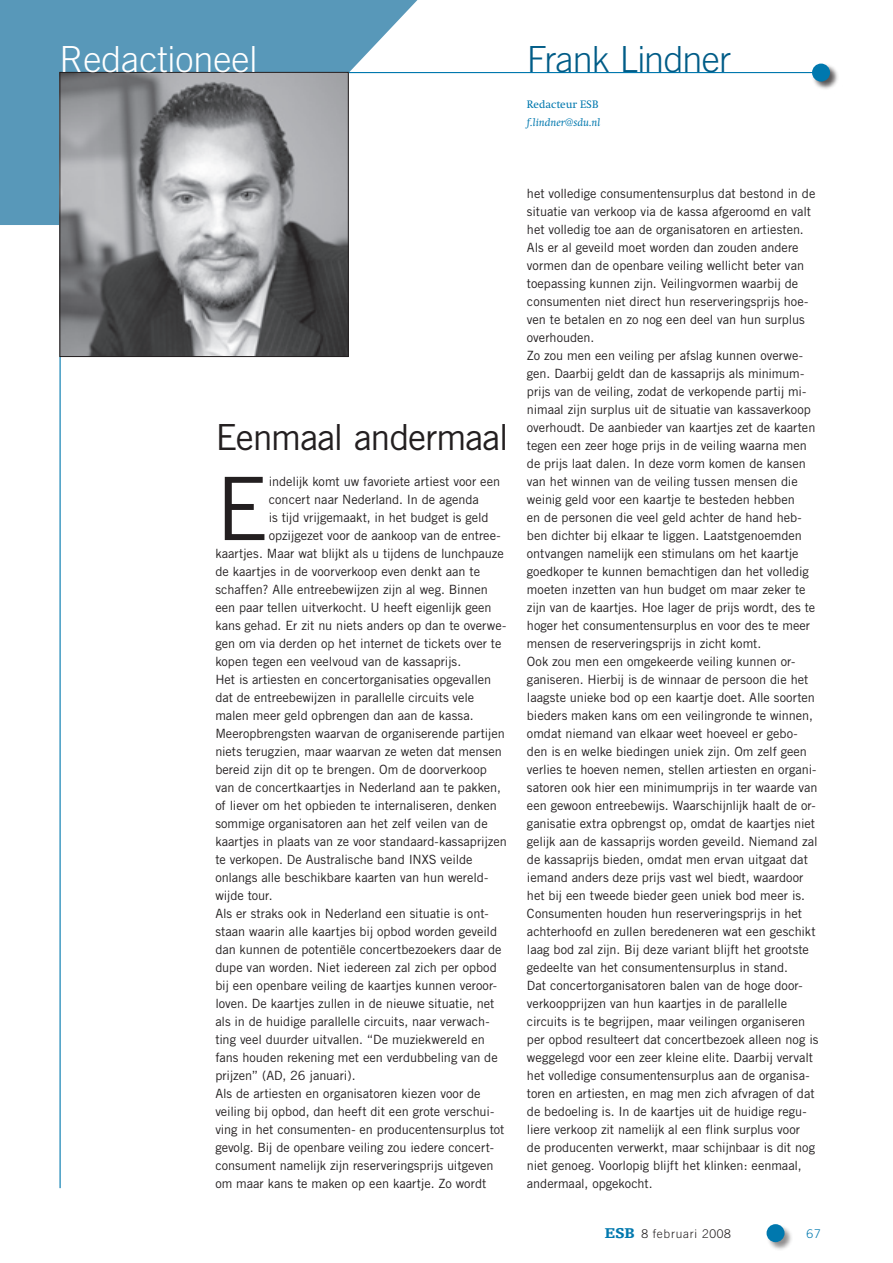
<style>
.page{position:relative;width:893px;height:1263px;background:#fff}
.page>*{position:absolute;margin:0;border:0;box-sizing:border-box;transform-origin:0 0}
.t1{font:87.6px "Trade Gothic";color:#231f20}
.t2{font:36px "Trade Gothic";letter-spacing:-.035em;color:#231f20}
.t3{font:300 36px "Trade Gothic";color:#fff}
.t4{font:300 36px "Trade Gothic";letter-spacing:-.025em;color:#005c87}
.t5{font:12.75px/18px "Trade Gothic";color:#231f20}
.t6{font:300 12px "Trade Gothic";letter-spacing:.06em;color:#231f20}
.t7{font:300 12px "Trade Gothic";color:#0078ae}
.t8{font:italic 11.25px "Swift";color:#0078ae}
.t9{font:11.25px "Swift";color:#0078ae}
.s1{font-family:"Egyptienne F";font-weight:900;font-size:15px;color:#0078ae}
</style>
<div class="page">
<div style="left:766px;top:1224px;width:34px;height:33px;background:#231f20;opacity:.5"></div>
<div style="left:766px;top:1224px;width:18px;height:18px;background:#0078ae;border-radius:50%"></div>
<div style="left:812px;top:63px;width:33px;height:34px;background:#231f20;opacity:.75"></div>
<div style="left:812px;top:64px;width:18px;height:18px;background:#0078ae;border-radius:50%"></div>
<hr style="left:60px;top:72px;width:761px;height:1px;background:#0078ae">
<svg style="left:0;top:0;width:417px;height:225px;fill:#5898b9"></svg>
<hr style="left:60px;top:72px;width:1px;height:1116px;background:#0078ae">
<img style="left:62px;top:74px;width:285px;height:281px">
<div style="left:60px;top:72px;width:289px;height:285px;border:1px solid #231f20"></div>
<h2 class="t3" style="left:60px;top:38px;width:200px">Redactioneel</h2>
<h2 class="t4" style="left:527px;top:38px;width:206px">Frank Lindner</h2>
<p class="t9" style="left:527px;top:98px;width:73px">Redacteur ESB</p>
<p class="t8" style="left:527px;top:116px;width:75px">f.lindner@sdu.nl</p>
<h2 class="t2" style="left:215px;top:415px;width:295px">Eenmaal andermaal</h2>
<h1 class="t1" style="left:215px;top:456px;width:55px">E</h1>
<p class="t5" style="left:269px;top:472px;width:233px">indelijk komt uw favoriete artiest voor een</p>
<p class="t5" style="left:269px;top:490px;width:211px">concert naar Nederland. In de agenda</p>
<p class="t5" style="left:269px;top:508px;width:221px">is tijd vrijgemaakt, in het budget is geld</p>
<p class="t5" style="left:269px;top:526px;width:233px">opzijgezet voor de aankoop van de entree-</p>
<p class="t5" style="left:215px;top:544px;width:290px">kaartjes. Maar wat blijkt als u tijdens de lunchpauze</p>
<p class="t5" style="left:215px;top:562px;width:266px">de kaartjes in de voorverkoop even denkt aan te</p>
<p class="t5" style="left:215px;top:580px;width:274px">schaffen? Alle entreebewijzen zijn al weg. Binnen</p>
<p class="t5" style="left:215px;top:598px;width:278px">een paar tellen uitverkocht. U heeft eigenlijk geen</p>
<p class="t5" style="left:215px;top:616px;width:292px">kans gehad. Er zit nu niets anders op dan te overwe-</p>
<p class="t5" style="left:215px;top:634px;width:288px">gen om via derden op het internet de tickets over te</p>
<p class="t5" style="left:215px;top:652px;width:247px">kopen tegen een veelvoud van de kassaprijs.</p>
<p class="t5" style="left:215px;top:670px;width:277px">Het is artiesten en concertorganisaties opgevallen</p>
<p class="t5" style="left:215px;top:688px;width:261px">dat de entreebewijzen in parallelle circuits vele</p>
<p class="t5" style="left:215px;top:706px;width:260px">malen meer geld opbrengen dan aan de kassa.</p>
<p class="t5" style="left:215px;top:724px;width:291px">Meeropbrengsten waarvan de organiserende partijen</p>
<p class="t5" style="left:215px;top:742px;width:288px">niets terugzien, maar waarvan ze weten dat mensen</p>
<p class="t5" style="left:215px;top:760px;width:273px">bereid zijn dit op te brengen. Om de doorverkoop</p>
<p class="t5" style="left:215px;top:778px;width:287px">van de concertkaartjes in Nederland aan te pakken,</p>
<p class="t5" style="left:215px;top:796px;width:283px">of liever om het opbieden te internaliseren, denken</p>
<p class="t5" style="left:215px;top:814px;width:274px">sommige organisatoren aan het zelf veilen van de</p>
<p class="t5" style="left:215px;top:832px;width:293px">kaartjes in plaats van ze voor standaard-kassaprijzen</p>
<p class="t5" style="left:215px;top:850px;width:259px">te verkopen. De Australische band INXS veilde</p>
<p class="t5" style="left:215px;top:868px;width:275px">onlangs alle beschikbare kaarten van hun wereld-</p>
<p class="t5" style="left:215px;top:886px;width:59px">wijde tour.</p>
<p class="t5" style="left:215px;top:904px;width:275px">Als er straks ook in Nederland een situatie is ont-</p>
<p class="t5" style="left:215px;top:922px;width:283px">staan waarin alle kaartjes bij opbod worden geveild</p>
<p class="t5" style="left:215px;top:940px;width:288px">dan kunnen de potentiële concertbezoekers daar de</p>
<p class="t5" style="left:215px;top:958px;width:283px">dupe van worden. Niet iedereen zal zich per opbod</p>
<p class="t5" style="left:215px;top:976px;width:283px">bij een openbare veiling de kaartjes kunnen veroor-</p>
<p class="t5" style="left:215px;top:994px;width:281px">loven. De kaartjes zullen in de nieuwe situatie, net</p>
<p class="t5" style="left:215px;top:1012px;width:276px">als in de huidige parallelle circuits, naar verwach-</p>
<p class="t5" style="left:215px;top:1030px;width:271px">ting veel duurder uitvallen. “De muziekwereld en</p>
<p class="t5" style="left:215px;top:1048px;width:284px">fans houden rekening met een verdubbeling van de</p>
<p class="t5" style="left:215px;top:1066px;width:142px">prijzen” (AD, 26 januari).</p>
<p class="t5" style="left:215px;top:1084px;width:267px">Als de artiesten en organisatoren kiezen voor de</p>
<p class="t5" style="left:215px;top:1102px;width:280px">veiling bij opbod, dan heeft dit een grote verschui-</p>
<p class="t5" style="left:215px;top:1120px;width:291px">ving in het consumenten- en producentensurplus tot</p>
<p class="t5" style="left:215px;top:1138px;width:280px">gevolg. Bij de openbare veiling zou iedere concert-</p>
<p class="t5" style="left:215px;top:1156px;width:280px">consument namelijk zijn reserveringsprijs uitgeven</p>
<p class="t5" style="left:215px;top:1174px;width:272px">om maar kans te maken op een kaartje. Zo wordt</p>
<p class="t5" style="left:527px;top:184px;width:293px">het volledige consumentensurplus dat bestond in de situatie van verkoop via de kassa afgeroomd en valt het volledig toe aan de organisatoren en artiesten.<br>Als er al geveild moet worden dan zouden andere vormen dan de openbare veiling wellicht beter van toepassing kunnen zijn. Veilingvormen waarbij de consumenten niet direct hun reserveringsprijs hoe&shy;ven te betalen en zo nog een deel van hun surplus overhouden.<br>Zo zou men een veiling per afslag kunnen overwe&shy;gen. Daarbij geldt dan de kassaprijs als minimum&shy;prijs van de veiling, zodat de verkopende partij mi&shy;nimaal zijn surplus uit de situatie van kassaverkoop overhoudt. De aanbieder van kaartjes zet de kaarten tegen een zeer hoge prijs in de veiling waarna men de prijs laat dalen. In deze vorm komen de kansen van het winnen van de veiling tussen mensen die weinig geld voor een kaartje te besteden hebben<br>en de personen die veel geld achter de hand heb&shy;ben dichter bij elkaar te liggen. Laatstgenoemden ontvangen namelijk een stimulans om het kaartje goedkoper te kunnen bemachtigen dan het volledig moeten inzetten van hun budget om maar zeker te zijn van de kaartjes. Hoe lager de prijs wordt, des te hoger het consumentensurplus en voor des te meer mensen de reserveringsprijs in zicht komt.<br>Ook zou men een omgekeerde veiling kunnen or&shy;ganiseren. Hierbij is de winnaar de persoon die het laagste unieke bod op een kaartje doet. Alle soorten bieders maken kans om een veilingronde te winnen, omdat niemand van elkaar weet hoeveel er gebo&shy;den is en welke biedingen uniek zijn. Om zelf geen verlies te hoeven nemen, stellen artiesten en organi&shy;satoren ook hier een minimumprijs in ter waarde van een gewoon entreebewijs. Waarschijnlijk haalt de or&shy;ganisatie extra opbrengst op, omdat de kaartjes niet gelijk aan de kassaprijs worden geveild. Niemand zal de kassaprijs bieden, omdat men ervan uitgaat dat iemand anders deze prijs vast wel biedt, waardoor het bij een tweede bieder geen uniek bod meer is.<br>Consumenten houden hun reserveringsprijs in het achterhoofd en zullen beredeneren wat een geschikt laag bod zal zijn. Bij deze variant blijft het grootste gedeelte van het consumentensurplus in stand.<br>Dat concertorganisatoren balen van de hoge door&shy;verkoopprijzen van hun kaartjes in de parallelle circuits is te begrijpen, maar veilingen organiseren per opbod resulteert dat concertbezoek alleen nog is weggelegd voor een zeer kleine elite. Daarbij vervalt het volledige consumentensurplus aan de organisa&shy;toren en artiesten, en mag men zich afvragen of dat de bedoeling is. In de kaartjes uit de huidige regu&shy;liere verkoop zit namelijk al een flink surplus voor<br>de producenten verwerkt, maar schijnbaar is dit nog niet genoeg. Voorlopig blijft het klinken: eenmaal, andermaal, opgekocht.</p>
<p class="t6" style="left:605px;top:1226px;width:128px"><span class="s1">ESB</span> 8 februari 2008</p>
<p class="t7" style="left:807px;top:1226px;width:16px">67</p>
</div>
